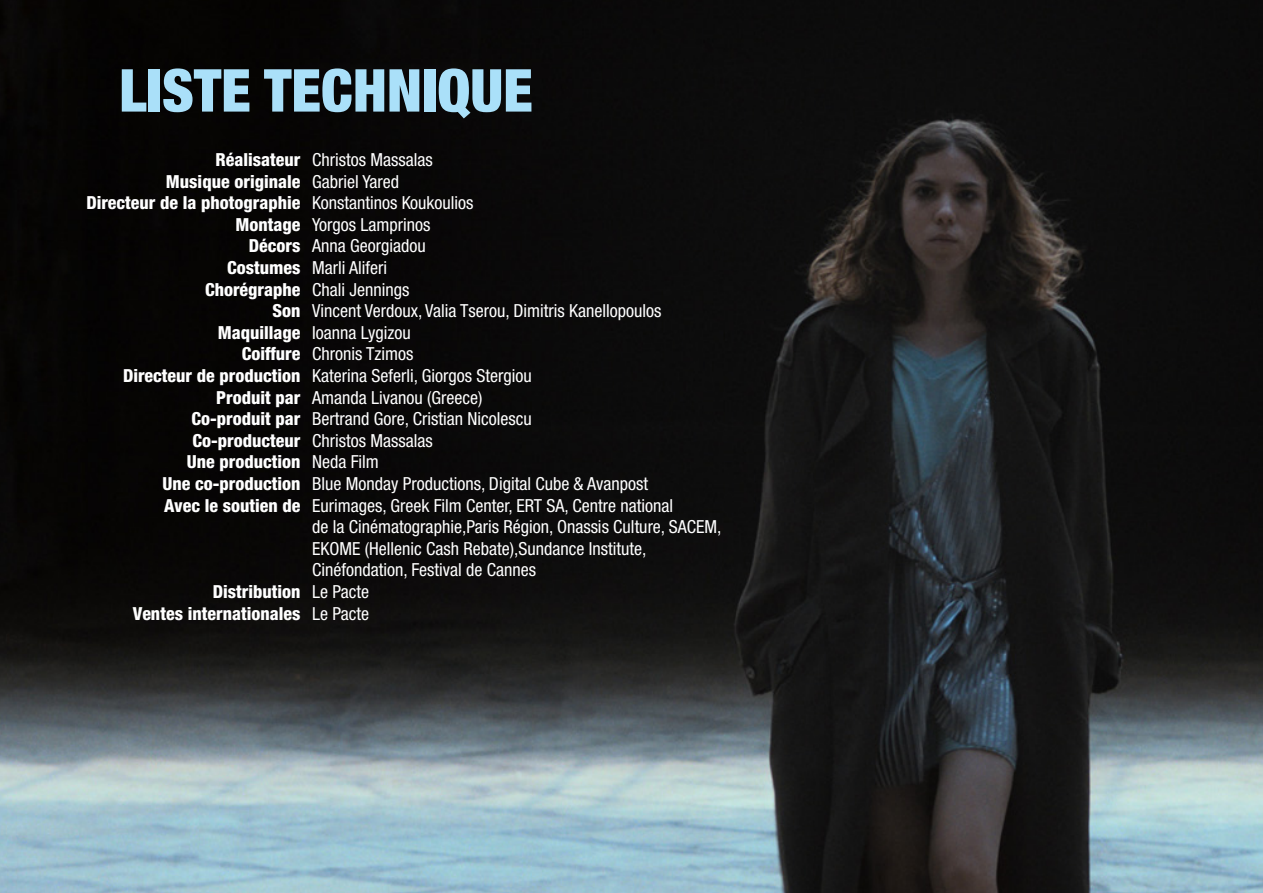
<style>
.page{position:relative;width:1263px;height:893px;background:#fff}
.page>*{position:absolute;margin:0;border:0;box-sizing:border-box;transform-origin:0 0}
.t1{font:900 condensed 59.25px "Helvetica Neue";color:#aae0f9}
.t2{font:condensed 18px "Helvetica Neue LT Std";color:#fff}
.t3{font:800 condensed 18px "Helvetica Neue LT Std";color:#fff}
</style>
<div class="page">
<img style="left:0;top:0;width:1263px;height:893px">
<p class="t1" style="left:119px;top:42px;width:415px">LISTE TECHNIQUE</p>
<p class="t2" style="left:312px;top:149px;width:122px">Christos Massalas</p>
<p class="t2" style="left:312px;top:171px;width:88px">Gabriel Yared</p>
<p class="t2" style="left:312px;top:192px;width:163px">Konstantinos Koukoulios</p>
<p class="t2" style="left:312px;top:214px;width:120px">Yorgos Lamprinos</p>
<p class="t2" style="left:312px;top:236px;width:115px">Anna Georgiadou</p>
<p class="t2" style="left:312px;top:257px;width:76px">Marli Aliferi</p>
<p class="t2" style="left:312px;top:279px;width:99px">Chali Jennings</p>
<p class="t2" style="left:312px;top:300px;width:351px">Vincent Verdoux, Valia Tserou, Dimitris Kanellopoulos</p>
<p class="t2" style="left:312px;top:322px;width:100px">Ioanna Lygizou</p>
<p class="t2" style="left:312px;top:344px;width:103px">Chronis Tzimos</p>
<p class="t2" style="left:312px;top:365px;width:221px">Katerina Seferli, Giorgos Stergiou</p>
<p class="t2" style="left:312px;top:387px;width:172px">Amanda Livanou (Greece)</p>
<p class="t2" style="left:312px;top:408px;width:221px">Bertrand Gore, Cristian Nicolescu</p>
<p class="t2" style="left:312px;top:430px;width:122px">Christos Massalas</p>
<p class="t2" style="left:312px;top:452px;width:68px">Neda Film</p>
<p class="t2" style="left:312px;top:473px;width:338px">Blue Monday Productions, Digital Cube &amp; Avanpost</p>
<p class="t2" style="left:312px;top:495px;width:363px">Eurimages, Greek Film Center, ERT SA, Centre national</p>
<p class="t2" style="left:312px;top:516px;width:411px">de la Cinématographie,Paris Région, Onassis Culture, SACEM,</p>
<p class="t2" style="left:312px;top:538px;width:336px">EKOME (Hellenic Cash Rebate),Sundance Institute,</p>
<p class="t2" style="left:312px;top:560px;width:225px">Cinéfondation, Festival de Cannes</p>
<p class="t2" style="left:312px;top:581px;width:58px">Le Pacte</p>
<p class="t2" style="left:312px;top:603px;width:58px">Le Pacte</p>
<p class="t3" style="left:215px;top:148px;width:87px">Réalisateur</p>
<p class="t3" style="left:166px;top:170px;width:136px">Musique originale</p>
<p class="t3" style="left:86px;top:192px;width:215px">Directeur de la photographie</p>
<p class="t3" style="left:235px;top:213px;width:67px">Montage</p>
<p class="t3" style="left:249px;top:235px;width:53px">Décors</p>
<p class="t3" style="left:227px;top:256px;width:75px">Costumes</p>
<p class="t3" style="left:205px;top:278px;width:97px">Chorégraphe</p>
<p class="t3" style="left:272px;top:300px;width:30px">Son</p>
<p class="t3" style="left:218px;top:321px;width:84px">Maquillage</p>
<p class="t3" style="left:242px;top:343px;width:60px">Coiffure</p>
<p class="t3" style="left:123px;top:364px;width:179px">Directeur de production</p>
<p class="t3" style="left:216px;top:386px;width:86px">Produit par</p>
<p class="t3" style="left:192px;top:408px;width:110px">Co-produit par</p>
<p class="t3" style="left:193px;top:429px;width:109px">Co-producteur</p>
<p class="t3" style="left:187px;top:451px;width:115px">Une production</p>
<p class="t3" style="left:163px;top:472px;width:139px">Une co-production</p>
<p class="t3" style="left:164px;top:494px;width:138px">Avec le soutien de</p>
<p class="t3" style="left:213px;top:580px;width:89px">Distribution</p>
<p class="t3" style="left:133px;top:602px;width:169px">Ventes internationales</p>
</div>
